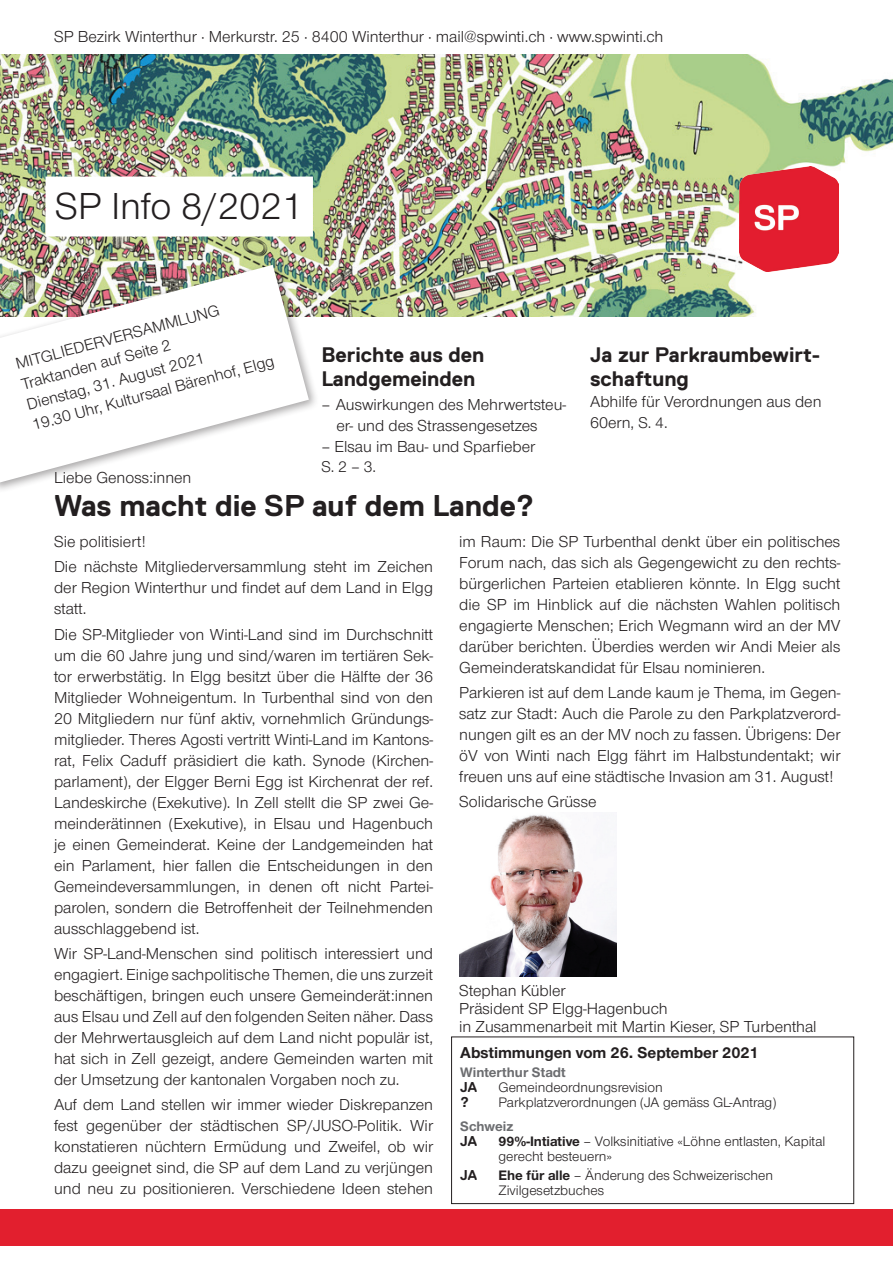
<style>
.page{position:relative;width:893px;height:1263px;background:#fff}
.page>*{position:absolute;margin:0;border:0;box-sizing:border-box;transform-origin:0 0}
.t1{font:39px "Nimbus San Nov";color:#231f20}
.t2{font:700 30px "Replica";color:#231f20}
.t3{font:700 21px/24px "Replica";color:#231f20}
.t4{font:16.5px/21px "Nimbus San Nov";color:#231f20}
.t5{font:700 16.35px "Nimbus San Nov";color:#231f20}
.t6{font:16.2px "Nimbus San Nov";color:#231f20}
.t7{font:14.25px/15px "Nimbus San Nov";color:#231f20}
.t8{font:700 14.25px "Nimbus San Nov";color:#6c6d70}
.t9{font:700 14.25px "Replica";color:#231f20}
.s1{font-size:16.2px}
.s2{font-weight:700}
</style>
<div class="page">
<div style="left:0;top:1209px;width:893px;height:36px;background:#e21f2e"></div>
<img style="left:0;top:54px;width:893px;height:263px">
<div style="left:45px;top:177px;width:268px;height:60px;background:#fff"></div>
<img style="left:740px;top:167px;width:98px;height:104px">
<div style="left:0;top:260px;width:319px;height:234px;background:#231f20;opacity:.4"></div>
<svg style="left:0;top:265px;width:309px;height:217px"></svg>
<img style="left:459px;top:814px;width:158px;height:163px">
<div style="left:451px;top:1037px;width:403px;height:167px;border:1px solid #231f20"></div>
<p class="t4" style="left:54px;top:26px;width:611px">SP Bezirk Winterthur с Merkurstr. 25 с 8400 Winterthur В mail@spwinti.ch Г www.spwinti.ch</p>
<h1 class="t1" style="left:55px;top:184px;width:249px">SP Info 8/2021</h1>
<p class="t4" style="left:14px;top:354px;width:251px;rotate:-15deg">MITGLIEDERVERSAMMLUNG<br>Traktanden auf Seite 2<br>Dienstag, 31. August 2021<br>19.30 Uhr, Kultursaal Bärenhof, Elgg</p>
<p class="t3" style="left:321px;top:343px;width:164px">Berichte aus den<br>Landgemeinden</p>
<p class="t4" style="left:336px;top:394px;width:231px;text-indent:-15px">– Auswirkungen des Mehrwertsteu&shy;er- und des Strassengesetzes</p>
<p class="t4" style="left:321px;top:436px;width:215px">– Elsau im Bau- und Sparfieber</p>
<p class="t6" style="left:321px;top:457px;width:56px">S. 2 – 3.</p>
<p class="t4" style="left:54px;top:467px;width:139px">Liebe Genoss:innen</p>
<h2 class="t2" style="left:54px;top:489px;width:482px">Was macht die SP auf dem Lande?</h2>
<p class="t3" style="left:590px;top:343px;width:232px">Ja zur Parkraumbewirt&shy;schaftung</p>
<p class="t4" style="left:590px;top:391px;width:233px">Abhilfe für Verordnungen aus den<br>60ern, <span class="s1">S. 4.</span></p>
<p class="t4" style="left:54px;top:529px;width:381px;line-height:25.2px">Sie politisiert!<br>Die nächste Mitgliederversammlung steht im Zeichen</p>
<p class="t4" style="left:54px;top:577px;width:381px">der Region Winterthur und findet auf dem Land in Elgg statt.</p>
<p class="t4" style="left:54px;top:624px;width:381px;text-align:justify">Die SP-Mitglieder von Winti-Land sind im Durchschnitt um die 60 Jahre jung und sind/waren im tertiären Sek&shy;tor erwerbstätig. In Elgg besitzt über die Hälfte der 36<br>Mitglieder Wohneigentum. In Turbenthal sind von den 20 Mitgliedern nur fünf aktiv, vornehmlich Gründungs&shy;mitglieder. Theres Agosti vertritt Winti-Land im Kantons&shy;rat, Felix Caduff präsidiert die kath. Synode (Kirchen&shy;parlament), der Elgger Berni Egg ist Kirchenrat der ref.<br>Landeskirche (Exekutive). In Zell stellt die SP zwei Ge&shy;meinderätinnen (Exekutive), in Elsau und Hagenbuch je einen Gemeinderat. Keine der Landgemeinden hat ein Parlament, hier fallen die Entscheidungen in den Gemeindeversammlungen, in denen oft nicht Partei&shy;parolen, sondern die Betroffenheit der Teilnehmenden ausschlaggebend ist.</p>
<p class="t4" style="left:54px;top:943px;width:381px;text-align:justify">Wir SP-Land-Menschen sind politisch interessiert und engagiert. Einige sachpolitische Themen, die uns zurzeit beschäftigen, bringen euch unsere Gemeinderät:innen aus Elsau und Zell auf den folgenden Seiten näher. Dass der Mehrwertausgleich auf dem Land nicht populär ist, hat sich in Zell gezeigt, andere Gemeinden warten mit der Umsetzung der kantonalen Vorgaben noch zu.</p>
<p class="t4" style="left:54px;top:1094px;width:381px;text-align:justify">Auf dem Land stellen wir immer wieder Diskrepanzen fest gegenüber der städtischen SP/JUSO-Politik. Wir konstatieren nüchtern Ermüdung und Zweifel, ob wir dazu geeignet sind, die SP auf dem Land zu verjüngen und neu zu positionieren. Verschiedene Ideen stehen</p>
<p class="t4" style="left:459px;top:531px;width:383px;text-align:justify">im Raum: Die SP Turbenthal denkt über ein politisches Forum nach, das sich als Gegengewicht zu den rechts&shy;bürgerlichen Parteien etablieren könnte. In Elgg sucht die SP im Hinblick auf die nächsten Wahlen politisch engagierte Menschen; Erich Wegmann wird an der MV darüber berichten. Überdies werden wir Andi Meier als Gemeinderatskandidat für Elsau nominieren.</p>
<p class="t4" style="left:459px;top:683px;width:383px;text-align:justify">Parkieren ist auf dem Lande kaum je Thema, im Gegen&shy;satz zur Stadt: Auch die Parole zu den Parkplatzverord&shy;nungen gilt es an der MV noch zu fassen. Übrigens: Der öV von Winti nach Elgg fährt im Halbstundentakt; wir freuen uns auf eine städtische Invasion am 31. August!</p>
<p class="t4" style="left:459px;top:791px;width:139px">Solidarische Grüsse</p>
<p class="t4" style="left:459px;top:981px;width:359px;line-height:18px">Stephan Kübler<br>Präsident SP Elgg-Hagenbuch<br>in Zusammenarbeit mit Martin Kieser, SP Turbenthal</p>
<p class="t5" style="left:460px;top:1043px;width:300px">Abstimmungen vom 26. September 2021</p>
<p class="t8" style="left:460px;top:1064px;width:107px">Winterthur Stadt</p>
<p class="t9" style="left:460px;top:1079px;width:18px">JA</p>
<p class="t7" style="left:498px;top:1080px;width:166px">Gemeindeordnungsrevision</p>
<p class="t9" style="left:460px;top:1094px;width:11px">?</p>
<p class="t7" style="left:498px;top:1095px;width:279px">Parkplatzverordnungen (JA gemäss GL-Antrag)</p>
<p class="t8" style="left:460px;top:1117px;width:54px">Schweiz</p>
<p class="t9" style="left:460px;top:1133px;width:18px">JA</p>
<p class="t7" style="left:498px;top:1133px;width:328px"><span class="s2">99%-Intiative</span> – Volksinitiative «Löhne entlasten, Kapital gerecht besteuern»</p>
<p class="t9" style="left:460px;top:1167px;width:18px">JA</p>
<p class="t7" style="left:498px;top:1168px;width:276px"><span class="s2">Ehe für alle</span> – Änderung des Schweizerischen<br>Zivilgesetzbuches</p>
</div>
